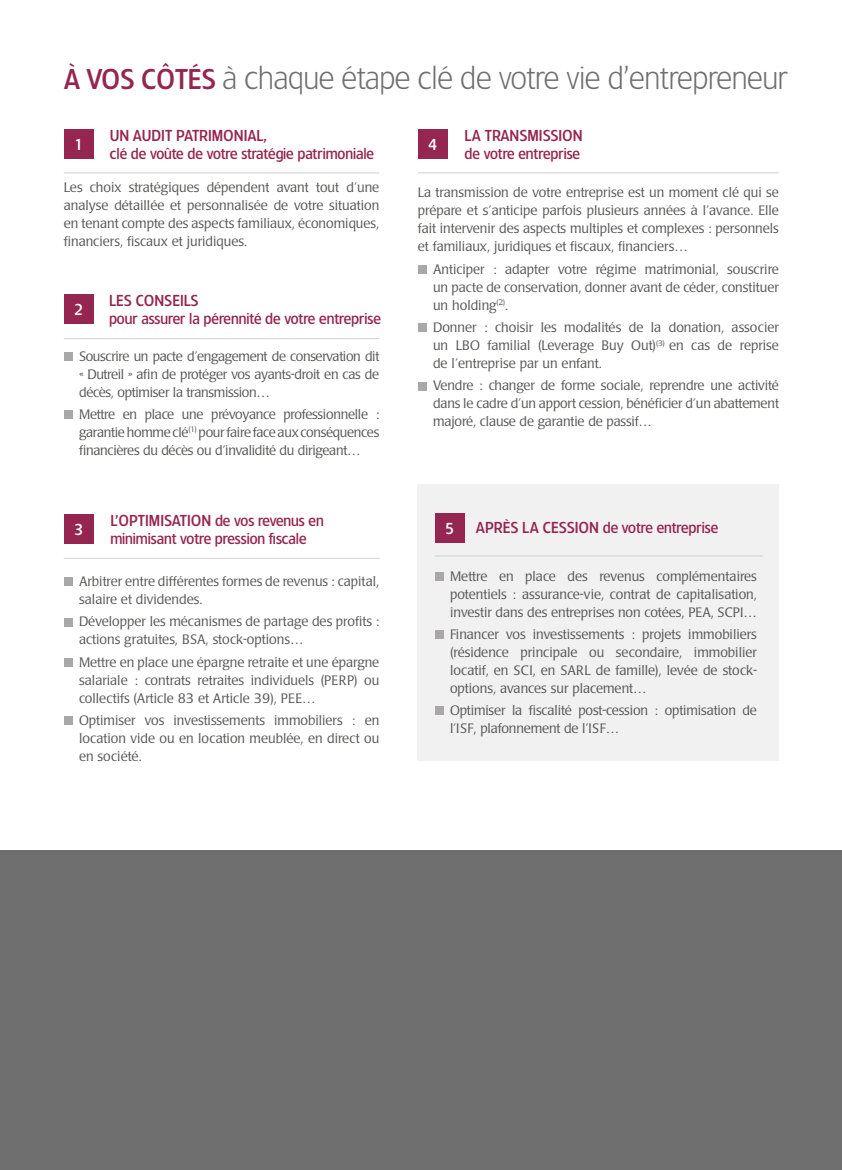
<style>
.page{position:relative;width:842px;height:1170px;background:#fff}
.page>*{position:absolute;margin:0;border:0;box-sizing:border-box;transform-origin:0 0}
.t1{font:300 31.5px "TF Forever Two";letter-spacing:-.01em;color:#706f6f}
.t2{font:500 15px/18px "TF Forever Two";color:#952551}
.t3{font:500 15px "TF Forever Two";color:#fff}
.t4{font:300 13.5px/18px "Poppl Laudatio";color:#575756;text-align:justify}
.s1{font-weight:500;font-size:27px;color:#952551}
</style>
<div class="page">
<div style="left:64px;top:129px;width:30px;height:29px;background:#952551"></div>
<div style="left:64px;top:294px;width:30px;height:30px;background:#952551"></div>
<div style="left:64px;top:352px;width:8px;height:8px;background:#aaa7a9"></div>
<div style="left:64px;top:410px;width:8px;height:9px;background:#aaa7a9"></div>
<hr style="left:64px;top:338px;width:315px;height:1px;background:#d0d0d0">
<hr style="left:64px;top:172px;width:315px;height:1px;background:#d0d0d0">
<div style="left:64px;top:514px;width:30px;height:30px;background:#952551"></div>
<div style="left:64px;top:577px;width:8px;height:9px;background:#aaa7a9"></div>
<div style="left:64px;top:618px;width:8px;height:8px;background:#aaa7a9"></div>
<div style="left:64px;top:658px;width:8px;height:8px;background:#aaa7a9"></div>
<div style="left:64px;top:716px;width:8px;height:9px;background:#aaa7a9"></div>
<hr style="left:64px;top:558px;width:315px;height:1px;background:#d0d0d0">
<div style="left:418px;top:129px;width:30px;height:29px;background:#952551"></div>
<div style="left:418px;top:265px;width:8px;height:9px;background:#aaa7a9"></div>
<div style="left:418px;top:323px;width:8px;height:9px;background:#aaa7a9"></div>
<div style="left:418px;top:382px;width:8px;height:8px;background:#aaa7a9"></div>
<hr style="left:418px;top:172px;width:361px;height:1px;background:#d0d0d0">
<div style="left:418px;top:485px;width:361px;height:276px;background:#f2f1f2"></div>
<div style="left:435px;top:512px;width:30px;height:30px;background:#952551"></div>
<div style="left:435px;top:572px;width:8px;height:8px;background:#aaa7a9"></div>
<div style="left:435px;top:630px;width:8px;height:8px;background:#aaa7a9"></div>
<div style="left:435px;top:706px;width:8px;height:9px;background:#aaa7a9"></div>
<hr style="left:435px;top:555px;width:328px;height:1px;background:#d0d0d0">
<div style="left:0;top:850px;width:842px;height:319px;background:#706f6f"></div>
<h1 class="t1" style="left:64px;top:60px;width:726px"><span class="s1">À VOS CÔTÉS</span> à chaque étape clé de votre vie d’entrepreneur</h1>
<p class="t3" style="left:74px;top:135px;width:11px">1</p>
<p class="t2" style="left:110px;top:126px;width:266px">UN AUDIT PATRIMONIAL,<br>clé de voûte de votre stratégie patrimoniale</p>
<p class="t4" style="left:64px;top:178px;width:317px">Les choix stratégiques dépendent avant tout d’une analyse détaillée et personnalisée de votre situation en tenant compte des aspects familiaux, économiques, financiers, fiscaux et juridiques.</p>
<p class="t2" style="left:109px;top:291px;width:273px">LES CONSEILS<br>pour assurer la pérennité de votre entreprise</p>
<p class="t3" style="left:74px;top:301px;width:11px">2</p>
<p class="t4" style="left:79px;top:347px;width:302px">Souscrire un pacte d’engagement de conservation dit « Dutreil » afin de protéger vos ayants-droit en cas de décès, optimiser la transmission…</p>
<p class="t4" style="left:79px;top:405px;width:302px">Mettre en place une prévoyance professionnelle : garantie homme clé<sup>(1)</sup> pour faire face aux conséquences financières du décès ou d’invalidité du dirigeant…</p>
<p class="t3" style="left:74px;top:520px;width:11px">3</p>
<p class="t2" style="left:110px;top:511px;width:215px">L’OPTIMISATION de vos revenus en minimisant votre pression fiscale</p>
<p class="t4" style="left:79px;top:572px;width:302px">Arbitrer entre différentes formes de revenus : capital, salaire et dividendes.</p>
<p class="t4" style="left:79px;top:613px;width:302px">Développer les mécanismes de partage des profits : actions gratuites, BSA, stock-options…</p>
<p class="t4" style="left:79px;top:653px;width:302px">Mettre en place une épargne retraite et une épargne salariale : contrats retraites individuels (PERP) ou collectifs (Article 83 et Article 39), PEE…</p>
<p class="t4" style="left:79px;top:711px;width:302px">Optimiser vos investissements immobiliers : en location vide ou en location meublée, en direct ou en société.</p>
<p class="t3" style="left:428px;top:135px;width:11px">4</p>
<p class="t2" style="left:465px;top:126px;width:120px">LA TRANSMISSION de votre entreprise</p>
<p class="t4" style="left:418px;top:184px;width:363px">La transmission de votre entreprise est un moment clé qui se prépare et s’anticipe parfois plusieurs années à l’avance. Elle fait intervenir des aspects multiples et complexes : personnels et familiaux, juridiques et fiscaux, financiers…</p>
<p class="t4" style="left:433px;top:260px;width:347px">Anticiper : adapter votre régime matrimonial, souscrire un pacte de conservation, donner avant de céder, constituer un holding<sup>(2)</sup>.</p>
<p class="t4" style="left:433px;top:318px;width:347px">Donner : choisir les modalités de la donation, associer un LBO familial (Leverage Buy Out)<sup>(3)</sup> en cas de reprise de l’entreprise par un enfant.</p>
<p class="t4" style="left:433px;top:377px;width:347px">Vendre : changer de forme sociale, reprendre une activité dans le cadre d’un apport cession, bénéficier d’un abattement majoré, clause de garantie de passif…</p>
<p class="t3" style="left:445px;top:519px;width:11px">5</p>
<p class="t2" style="left:476px;top:518px;width:244px">APRÈS LA CESSION de votre entreprise</p>
<p class="t4" style="left:450px;top:567px;width:308px">Mettre en place des revenus complémentaires potentiels : assurance-vie, contrat de capitalisation, investir dans des entreprises non cotées, PEA, SCPI…</p>
<p class="t4" style="left:450px;top:625px;width:308px">Financer vos investissements : projets immobiliers (résidence principale ou secondaire, immobilier locatif, en SCI, en SARL de famille), levée de stock&shy;options, avances sur placement…</p>
<p class="t4" style="left:450px;top:701px;width:308px">Optimiser la fiscalité post-cession : optimisation de l’ISF, plafonnement de l’ISF…</p>
</div>
